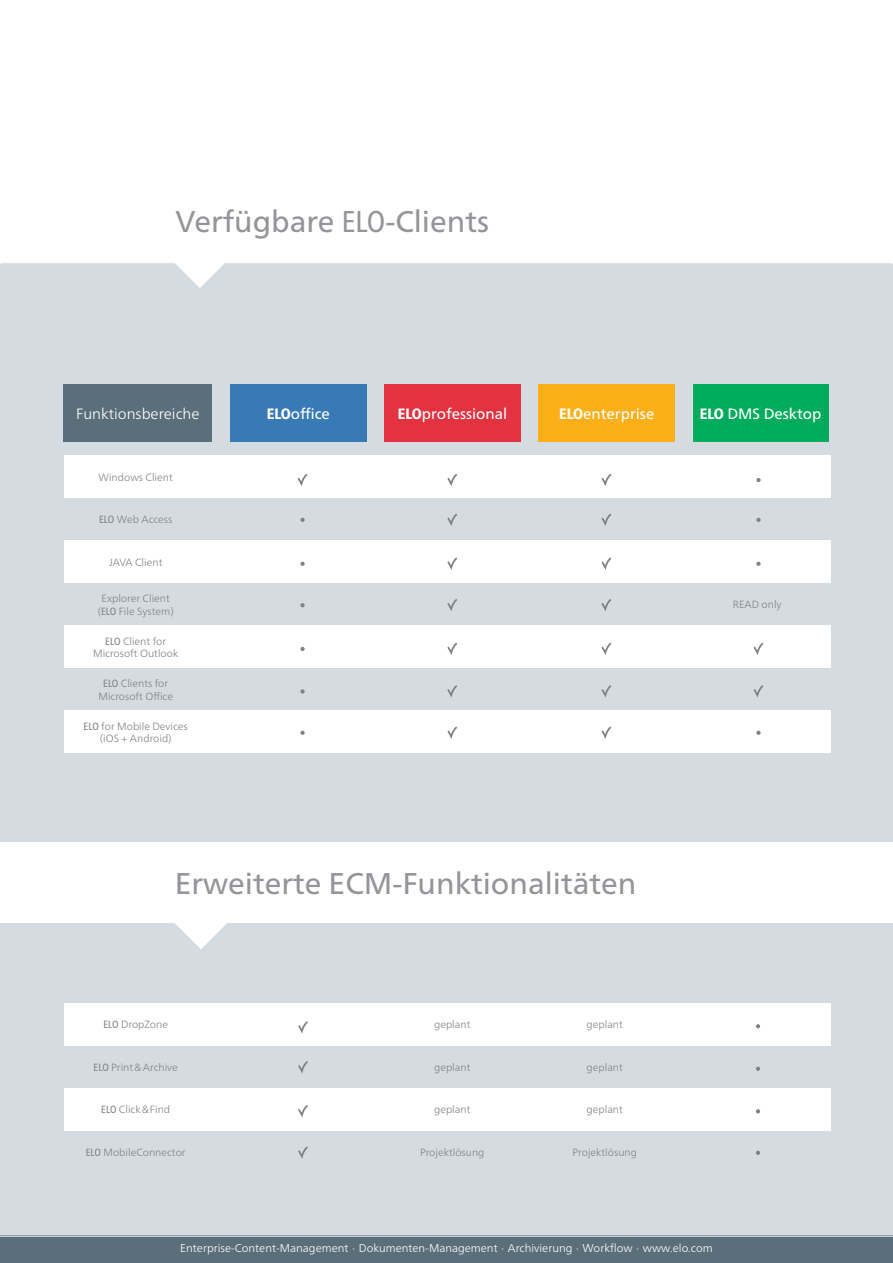
<style>
.page{position:relative;width:893px;height:1263px;background:#fff}
.page>*{position:absolute;margin:0;border:0;box-sizing:border-box;transform-origin:0 0}
.t1{font:30px "Frutiger Neue LTW1 G";color:#939598}
.t2{font:15px "Frutiger Neue LTW1 G";color:#fff}
.t3{font:300 15px "Frutiger Neue LTW1 G";color:#fff}
.t4{font:300 11.25px "Frutiger Neue LTW1 G";color:#fff}
.t5{font:300 10.5px/12.6px "Frutiger Neue LTW1 G";color:#808285;text-align:center}
.s1{font-stretch:condensed}
.s2{font-weight:800;font-stretch:condensed}
.s3{font-weight:400;font-stretch:condensed}
</style>
<div class="page">
<div style="left:0;top:263px;width:893px;height:999px;background:#d4dce2;border-radius:2px"></div>
<div style="left:0;top:1236px;width:893px;height:27px;background:#5b6f7b"></div>
<hr style="left:0;top:1236px;width:893px;height:1px;background:#fff">
<svg style="left:175px;top:263px;width:50px;height:25px"></svg>
<div style="left:64px;top:456px;width:766px;height:42px;background:#fff"></div>
<div style="left:64px;top:541px;width:766px;height:42px;background:#fff"></div>
<div style="left:64px;top:626px;width:766px;height:42px;background:#fff"></div>
<div style="left:64px;top:711px;width:766px;height:42px;background:#fff"></div>
<div style="left:64px;top:1003px;width:766px;height:43px;background:#fff"></div>
<div style="left:64px;top:1088px;width:766px;height:43px;background:#fff"></div>
<svg style="left:298px;top:1021px;width:10px;height:13px"></svg>
<svg style="left:756px;top:1067px;width:4px;height:4px"></svg>
<svg style="left:756px;top:1109px;width:4px;height:4px"></svg>
<svg style="left:756px;top:1024px;width:4px;height:4px"></svg>
<svg style="left:298px;top:1061px;width:10px;height:12px"></svg>
<svg style="left:298px;top:1146px;width:10px;height:13px"></svg>
<svg style="left:298px;top:1105px;width:10px;height:12px"></svg>
<svg style="left:756px;top:1151px;width:4px;height:4px"></svg>
<svg style="left:175px;top:923px;width:52px;height:26px"></svg>
<div style="left:0;top:842px;width:893px;height:81px;background:#fff"></div>
<div style="left:230px;top:384px;width:136px;height:58px;background:#377ab6"></div>
<div style="left:384px;top:384px;width:137px;height:58px;background:#e33240"></div>
<div style="left:539px;top:384px;width:136px;height:58px;background:#fcaf17"></div>
<div style="left:693px;top:384px;width:135px;height:58px;background:#00ab5b"></div>
<div style="left:63px;top:384px;width:149px;height:58px;background:#5b6f7b"></div>
<svg style="left:601px;top:474px;width:11px;height:12px"></svg>
<svg style="left:447px;top:513px;width:10px;height:13px"></svg>
<svg style="left:447px;top:599px;width:10px;height:12px"></svg>
<svg style="left:447px;top:643px;width:10px;height:12px"></svg>
<svg style="left:447px;top:726px;width:10px;height:13px"></svg>
<svg style="left:447px;top:474px;width:10px;height:12px"></svg>
<svg style="left:300px;top:518px;width:5px;height:4px"></svg>
<svg style="left:300px;top:562px;width:5px;height:4px"></svg>
<svg style="left:300px;top:603px;width:5px;height:4px"></svg>
<svg style="left:300px;top:647px;width:5px;height:4px"></svg>
<svg style="left:300px;top:689px;width:5px;height:5px"></svg>
<svg style="left:447px;top:685px;width:10px;height:13px"></svg>
<svg style="left:297px;top:474px;width:11px;height:12px"></svg>
<svg style="left:300px;top:731px;width:5px;height:4px"></svg>
<svg style="left:447px;top:557px;width:10px;height:13px"></svg>
<svg style="left:601px;top:513px;width:11px;height:13px"></svg>
<svg style="left:601px;top:599px;width:10px;height:12px"></svg>
<svg style="left:601px;top:643px;width:11px;height:12px"></svg>
<svg style="left:601px;top:726px;width:11px;height:13px"></svg>
<svg style="left:601px;top:685px;width:11px;height:13px"></svg>
<svg style="left:601px;top:557px;width:11px;height:13px"></svg>
<svg style="left:756px;top:518px;width:4px;height:4px"></svg>
<svg style="left:756px;top:562px;width:4px;height:4px"></svg>
<svg style="left:756px;top:731px;width:4px;height:4px"></svg>
<svg style="left:756px;top:478px;width:4px;height:4px"></svg>
<svg style="left:753px;top:643px;width:11px;height:12px"></svg>
<svg style="left:753px;top:685px;width:11px;height:13px"></svg>
<h1 class="t1" style="left:175px;top:209px;width:315px">Verfügbare <span class="s1">ELO</span>-Clients</h1>
<h2 class="t3" style="left:76px;top:407px;width:125px">Funktionsbereiche</h2>
<h2 class="t2" style="left:267px;top:407px;width:65px"><span class="s2">ELO</span>office</h2>
<h2 class="t2" style="left:398px;top:407px;width:111px"><span class="s2">ELO</span>professional</h2>
<h2 class="t2" style="left:559px;top:407px;width:97px"><span class="s2">ELO</span>enterprise</h2>
<h2 class="t2" style="left:700px;top:407px;width:123px"><span class="s2">ELO</span> DMS Desktop</h2>
<p class="t5" style="left:99px;top:471px;width:76px">Windows Client</p>
<p class="t5" style="left:99px;top:514px;width:75px"><span class="s3">ELO</span> Web Access</p>
<p class="t5" style="left:109px;top:557px;width:55px">JAVA Client</p>
<p class="t5" style="left:98px;top:593px;width:78px">Explorer Client (<span class="s3">ELO</span> File System)</p>
<p class="t5" style="left:93px;top:635px;width:87px"><span class="s3">ELO</span> Client for<br>Microsoft Outlook</p>
<p class="t5" style="left:98px;top:678px;width:76px"><span class="s3">ELO</span> Clients for<br>Microsoft Office</p>
<p class="t5" style="left:84px;top:720px;width:106px"><span class="s3">ELO</span> for Mobile Devices (iOS + Android)</p>
<p class="t5" style="left:733px;top:599px;width:50px">READ only</p>
<h1 class="t1" style="left:175px;top:871px;width:463px">Erweiterte ECM-Funktionalitäten</h1>
<p class="t5" style="left:103px;top:1019px;width:66px"><span class="s3">ELO</span> DropZone</p>
<p class="t5" style="left:434px;top:1019px;width:38px">geplant</p>
<p class="t5" style="left:586px;top:1019px;width:38px">geplant</p>
<p class="t5" style="left:94px;top:1061px;width:86px"><span class="s3">ELO</span> Print&amp; Archive</p>
<p class="t5" style="left:434px;top:1061px;width:38px">geplant</p>
<p class="t5" style="left:586px;top:1061px;width:38px">geplant</p>
<p class="t5" style="left:101px;top:1104px;width:70px"><span class="s3">ELO</span> Click&amp;Find</p>
<p class="t5" style="left:434px;top:1104px;width:38px">geplant</p>
<p class="t5" style="left:586px;top:1104px;width:38px">geplant</p>
<p class="t5" style="left:86px;top:1147px;width:101px"><span class="s3">ELO</span> MobileConnector</p>
<p class="t5" style="left:420px;top:1146px;width:66px">Projektlösung</p>
<p class="t5" style="left:572px;top:1146px;width:66px">Projektlösung</p>
<p class="t4" style="left:180px;top:1243px;width:534px">Enterprise-Content-Management · Dokumenten-Management · Archivierung · Workflow · www.elo.com</p>
</div>
